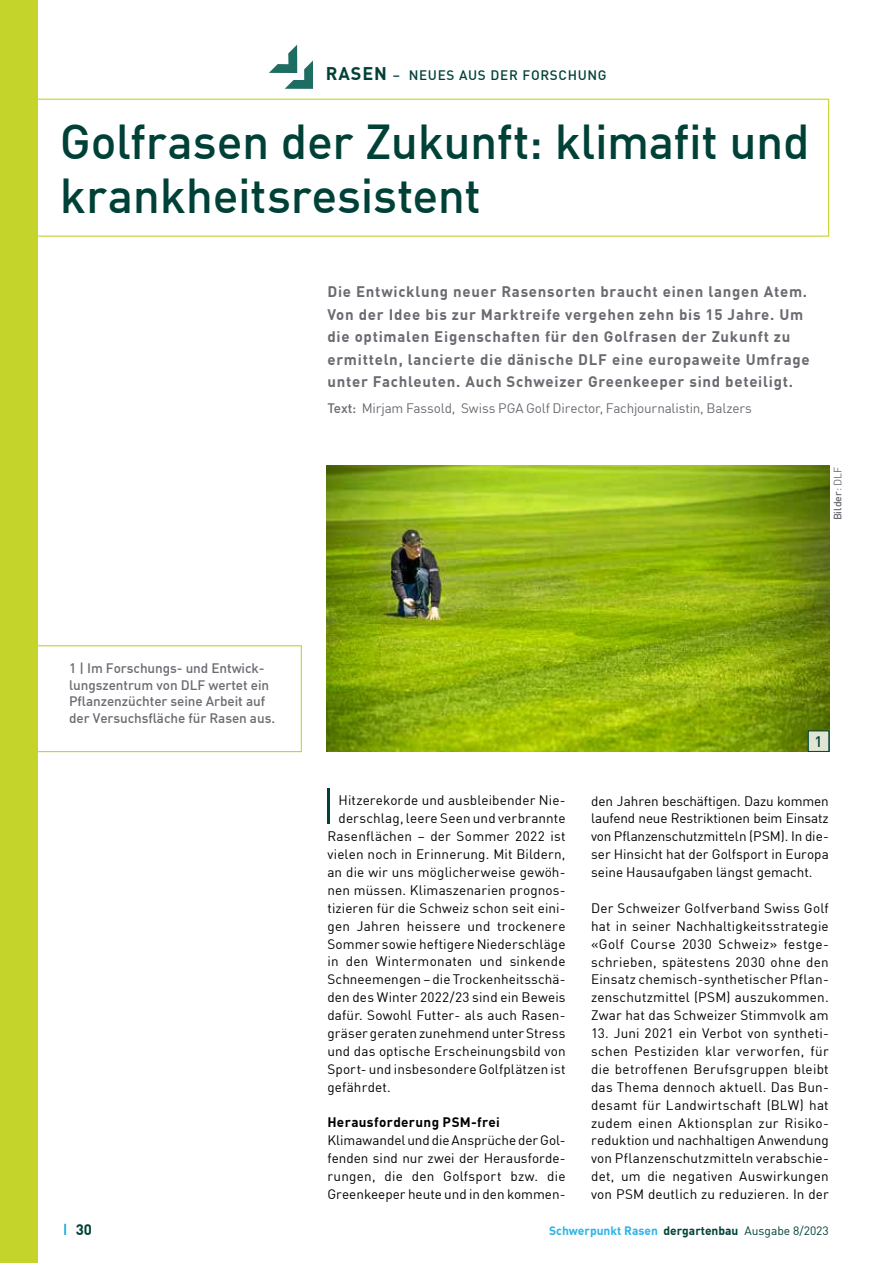
<style>
.page{position:relative;width:893px;height:1263px;background:#fff}
.page>*{position:absolute;margin:0;border:0;box-sizing:border-box;transform-origin:0 0}
.t1{font:500 48px/54px "DIN Offc Pro";letter-spacing:-.01em;color:#004137}
.t2{font:700 15px/22.5px "DIN Offc Pro";letter-spacing:.05em;color:#6b6a71}
.t3{font:700 15px "DIN Offc Pro";color:#004137}
.t4{font:500 15px "DIN Offc Pro";color:#004137}
.t5{font:13.5px/17.9px "DIN Offc Pro";letter-spacing:.015em;color:#000;text-align:justify}
.t6{font:500 13.5px/16.5px "DIN Offc Pro";letter-spacing:-.005em;color:#6b6a71}
.t7{font:13.5px "DIN Offc Pro";letter-spacing:-.015em;color:#6b6a71}
.t8{font:500 13.5px "DIN Offc Pro";letter-spacing:.05em;color:#004137}
.t9{font:700 13.5px "DIN Offc Pro";letter-spacing:.025em;color:#000}
.t10{font:700 12px "DIN Offc Pro";color:#2eb3e7}
.t11{font:500 10.5px "DIN Offc Pro";color:#6b6a71}
.s1{font-weight:700;font-size:18px}
.s2{font-weight:500}
.s3{font-weight:400}
.s4{color:#004137}
.s5{font-weight:400;color:#004137}
</style>
<div class="page">
<svg style="left:64px;top:1224px;width:2px;height:11px"></svg>
<hr style="left:327px;top:788px;width:3px;height:35px;background:#004137">
<svg style="left:269px;top:45px;width:44px;height:44px"></svg>
<svg style="left:37px;top:99px;width:792px;height:138px"></svg>
<div style="left:0;top:0;width:37px;height:1263px;background:#c5d42b"></div>
<img style="left:326px;top:465px;width:503px;height:287px">
<div style="left:808px;top:731px;width:21px;height:20px;background:#e0e5d3"></div>
<div style="left:808px;top:730px;width:21px;height:22px;border:1px solid #004137"></div>
<svg style="left:37px;top:645px;width:265px;height:107px"></svg>
<p class="t8" style="left:326px;top:64px;width:282px"><span class="s1">RASEN</span> – NEUES AUS DER FORSCHUNG</p>
<h1 class="t1" style="left:60px;top:109px;width:751px">Golfrasen der Zukunft: klimafit und krankheitsresistent</h1>
<p class="t2" style="left:327px;top:279px;width:484px">Die Entwicklung neuer Rasensorten braucht einen langen Atem.<br>Von der Idee bis zur Marktreife vergehen zehn bis 15 Jahre. Um die optimalen Eigenschaften für den Golfrasen der Zukunft zu ermitteln, lancierte die dänische DLF eine europaweite Umfrage unter Fachleuten. Auch Schweizer Greenkeeper sind beteiligt.</p>
<p class="t7" style="left:327px;top:397px;width:426px"><span class="s2">Text:</span> Mirjam Fassold, Swiss PGA Golf Director, Fachjournalistin, Balzers</p>
<p class="t11" style="left:829px;top:520px;width:55px;rotate:-90deg">Bilder<span class="s3">: DLF</span></p>
<p class="t6" style="left:69px;top:658px;width:207px">1 | Im Forschungs- und Entwick&shy;lungszentrum von DLF wertet ein<br>Pflanzenzüchter seine Arbeit auf der Versuchsfläche für Rasen aus.</p>
<p class="t5" style="left:339px;top:790px;width:228px">Hitzerekorde und ausbleibender Nie-</p>
<p class="t5" style="left:339px;top:808px;width:229px">derschlag, leere Seen und verbrannte</p>
<p class="t5" style="left:327px;top:826px;width:240px">Rasenflächen – der Sommer 2022 ist</p>
<p class="t5" style="left:327px;top:844px;width:240px">vielen noch in Erinnerung. Mit Bildern,</p>
<p class="t5" style="left:327px;top:862px;width:240px">an die wir uns möglicherweise gewöh-</p>
<p class="t5" style="left:327px;top:880px;width:240px">nen müssen. Klimaszenarien prognos-</p>
<p class="t5" style="left:327px;top:897px;width:240px">tizieren für die Schweiz schon seit eini-</p>
<p class="t5" style="left:327px;top:915px;width:240px">gen Jahren heissere und trockenere</p>
<p class="t5" style="left:327px;top:933px;width:240px">Sommer sowie heftigere Niederschläge</p>
<p class="t5" style="left:327px;top:951px;width:240px">in den Wintermonaten und sinkende</p>
<p class="t5" style="left:327px;top:969px;width:240px">Schneemengen – die Trockenheitsschä-</p>
<p class="t5" style="left:327px;top:987px;width:240px">den des Winter 2022/23 sind ein Beweis</p>
<p class="t5" style="left:327px;top:1005px;width:240px">dafür. Sowohl Futter- als auch Rasen-</p>
<p class="t5" style="left:327px;top:1023px;width:240px">gräser geraten zunehmend unter Stress</p>
<p class="t5" style="left:327px;top:1041px;width:240px">und das optische Erscheinungsbild von</p>
<p class="t5" style="left:327px;top:1058px;width:240px">Sport- und insbesondere Golfplätzen ist</p>
<p class="t5" style="left:327px;top:1076px;width:65px">gefährdet.</p>
<p class="t9" style="left:327px;top:1111px;width:174px">Herausforderung PSM-frei</p>
<p class="t5" style="left:327px;top:1130px;width:240px">Klimawandel und die Ansprüche der Gol&shy;fenden sind nur zwei der Herausforde&shy;rungen, die den Golfsport bzw. die Greenkeeper heute und in den kommen-</p>
<p class="t4" style="left:815px;top:729px;width:9px">1</p>
<p class="t5" style="left:591px;top:790px;width:239px">den Jahren beschäftigen. Dazu kommen laufend neue Restriktionen beim Einsatz von Pflanzenschutzmitteln (PSM). In die&shy;ser Hinsicht hat der Golfsport in Europa seine Hausaufgaben längst gemacht.</p>
<p class="t5" style="left:591px;top:898px;width:239px">Der Schweizer Golfverband Swiss Golf hat in seiner Nachhaltigkeitsstrategie «Golf Course 2030 Schweiz» festge&shy;schrieben, spätestens 2030 ohne den Einsatz chemisch-synthetischer Pflan&shy;zenschutzmittel (PSM) auszukommen.<br>Zwar hat das Schweizer Stimmvolk am</p>
<p class="t5" style="left:591px;top:1023px;width:239px;text-align:left">13. Juni 2021 ein Verbot von syntheti&shy;schen Pestiziden klar verworfen, für die betroffenen Berufsgruppen bleibt das Thema dennoch aktuell. Das Bun&shy;desamt für Landwirtschaft (BLW) hat zudem einen Aktionsplan zur Risiko&shy;reduktion und nachhaltigen Anwendung von Pflanzenschutzmitteln verabschie&shy;det, um die negativen Auswirkungen von PSM deutlich zu reduzieren. In der</p>
<p class="t3" style="left:76px;top:1217px;width:18px">30</p>
<p class="t10" style="left:549px;top:1220px;width:281px">Schwerpunkt Rasen <span class="s4">dergartenbau</span> <span class="s5">Ausgabe 8/2023</span></p>
</div>
